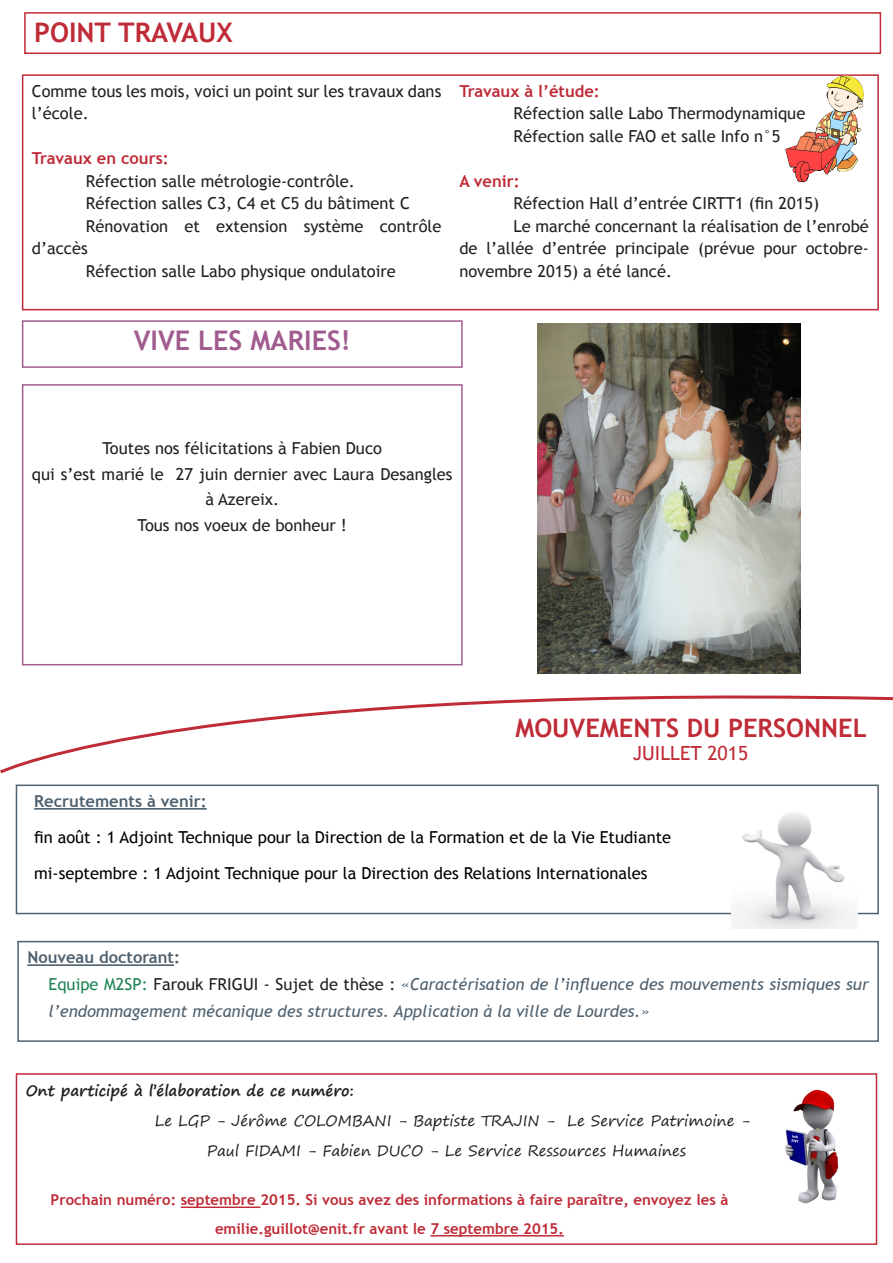
<style>
.page{position:relative;width:893px;height:1263px;background:#fff}
.page>*{position:absolute;margin:0;border:0;box-sizing:border-box;transform-origin:0 0}
.t1{font:700 27px "Trebuchet MS";color:#a05c8e}
.t2{font:700 27px "Trebuchet MS";color:#bf2b37}
.t3{font:700 25.5px "Trebuchet MS";color:#bf2b37}
.t4{font:19.5px "Trebuchet MS";color:#bf2b37}
.t5{font:16.5px/22.5px "Trebuchet MS";color:#231f20}
.t6{font:italic 16.5px/27px "Trebuchet MS";color:#4f616f}
.t7{font:16.5px "Trebuchet MS";color:#000}
.t8{font:700 16.5px "Trebuchet MS";color:#bf2b37}
.t9{font:700 16.5px "Trebuchet MS";color:#4f616f}
.t10{font:700 15px "Trebuchet MS";color:#bf2b37}
.t11{font:15px "Segoe Print";color:#231f20}
.t12{font:700 15px "Segoe Print";color:#231f20}
.s1{font-style:normal;color:#1e8353}
.s2{font-style:normal;color:#231f20}
.s3{font-style:normal}
</style>
<div class="page">
<div style="left:16px;top:1073px;width:861px;height:172px;border:2px solid #bf2b37"></div>
<hr style="left:181px;top:1206px;width:79px;height:2px;background:#bf2b37">
<hr style="left:430px;top:1235px;width:134px;height:1px;background:#bf2b37">
<hr style="left:34px;top:808px;width:173px;height:2px;background:#4f616f">
<div style="left:16px;top:784px;width:863px;height:130px;border:2px solid #4f616f"></div>
<div style="left:22px;top:74px;width:857px;height:236px;border:2px solid #bf2b37"></div>
<div style="left:24px;top:12px;width:857px;height:42px;border:2px solid #bf2b37"></div>
<div style="left:22px;top:384px;width:441px;height:281px;border:2px solid #a05c8e"></div>
<div style="left:22px;top:320px;width:441px;height:48px;border:2px solid #a05c8e"></div>
<svg style="left:0;top:695px;width:893px;height:79px"></svg>
<hr style="left:27px;top:964px;width:147px;height:2px;background:#4f616f">
<div style="left:17px;top:941px;width:862px;height:101px;border:2px solid #4f616f"></div>
<img style="left:785px;top:1089px;width:53px;height:115px">
<img style="left:731px;top:813px;width:126px;height:115px">
<img style="left:784px;top:74px;width:85px;height:109px">
<img style="left:538px;top:323px;width:263px;height:351px">
<p class="t2" style="left:34px;top:16px;width:200px">POINT TRAVAUX</p>
<p class="t5" style="left:32px;top:79px;width:411px">Comme tous les mois, voici un point sur les travaux dans l’école.</p>
<p class="t8" style="left:32px;top:148px;width:138px">Travaux en cours:</p>
<p class="t5" style="left:86px;top:169px;width:270px">Réfection salle métrologie-contrôle.</p>
<p class="t5" style="left:86px;top:192px;width:325px">Réfection salles C3, C4 et C5 du bâtiment C</p>
<p class="t5" style="left:32px;top:214px;width:411px;text-indent:54px">Rénovation et extension système contrôle d’accès</p>
<p class="t5" style="left:86px;top:259px;width:311px">Réfection salle Labo physique ondulatoire</p>
<p class="t8" style="left:459px;top:80px;width:142px">Travaux à l’étude:</p>
<p class="t5" style="left:513px;top:102px;width:293px">Réfection salle Labo Thermodynamique</p>
<p class="t5" style="left:513px;top:124px;width:269px">Réfection salle FAO et salle Info n°5</p>
<p class="t8" style="left:459px;top:170px;width:62px">A venir:</p>
<p class="t5" style="left:513px;top:192px;width:307px">Réfection Hall d’entrée CIRTT1 (fin 2015)</p>
<p class="t5" style="left:459px;top:214px;width:411px;text-align:justify;text-indent:54px">Le marché concernant la réalisation de l’enrobé de l’allée d’entrée principale (prévue pour octobre&shy;novembre 2015) a été lancé.</p>
<p class="t1" style="left:134px;top:324px;width:219px">VIVE LES MARIES!</p>
<p class="t5" style="left:102px;top:437px;width:281px">Toutes nos félicitations à Fabien Duco</p>
<p class="t5" style="left:32px;top:461px;width:422px;line-height:25.5px;text-align:center">qui s’est marié le 27 juin dernier avec Laura Desangles à Azereix.</p>
<p class="t5" style="left:138px;top:514px;width:211px">Tous nos voeux de bonheur !</p>
<p class="t3" style="left:515px;top:712px;width:353px">MOUVEMENTS DU PERSONNEL</p>
<p class="t4" style="left:633px;top:741px;width:117px">JUILLET 2015</p>
<p class="t9" style="left:34px;top:790px;width:174px">Recrutements à venir:</p>
<p class="t7" style="left:34px;top:826px;width:638px">fin août : 1 Adjoint Technique pour la Direction de la Formation et de la Vie Etudiante</p>
<p class="t7" style="left:34px;top:862px;width:615px">mi-septembre : 1 Adjoint Technique pour la Direction des Relations Internationales</p>
<p class="t9" style="left:27px;top:947px;width:154px">Nouveau doctorant:</p>
<p class="t6" style="left:49px;top:971px;width:822px"><span class="s1">Equipe M2SP:</span> <span class="s2">Farouk FRIGUI - Sujet de thèse :</span> <span class="s3">«</span>Caractérisation de l’influence des mouvements sismiques sur l’endommagement mécanique des structures. Application à la ville de Lourdes.»</p>
<p class="t12" style="left:26px;top:1077px;width:330px">Ont participé à l’élaboration de ce numéro:</p>
<p class="t11" style="left:155px;top:1107px;width:597px">Le LGP - Jérôme COLOMBANI - Baptiste TRAJIN - Le Service Patrimoine -</p>
<p class="t11" style="left:207px;top:1137px;width:481px">Paul FIDAMI - Fabien DUCO - Le Service Ressources Humaines</p>
<p class="t10" style="left:51px;top:1191px;width:679px">Prochain numéro: septembre 2015. Si vous avez des informations à faire paraître, envoyez les à</p>
<p class="t10" style="left:215px;top:1219px;width:350px">emilie.guillot@enit.fr avant le 7 septembre 2015.</p>
</div>
